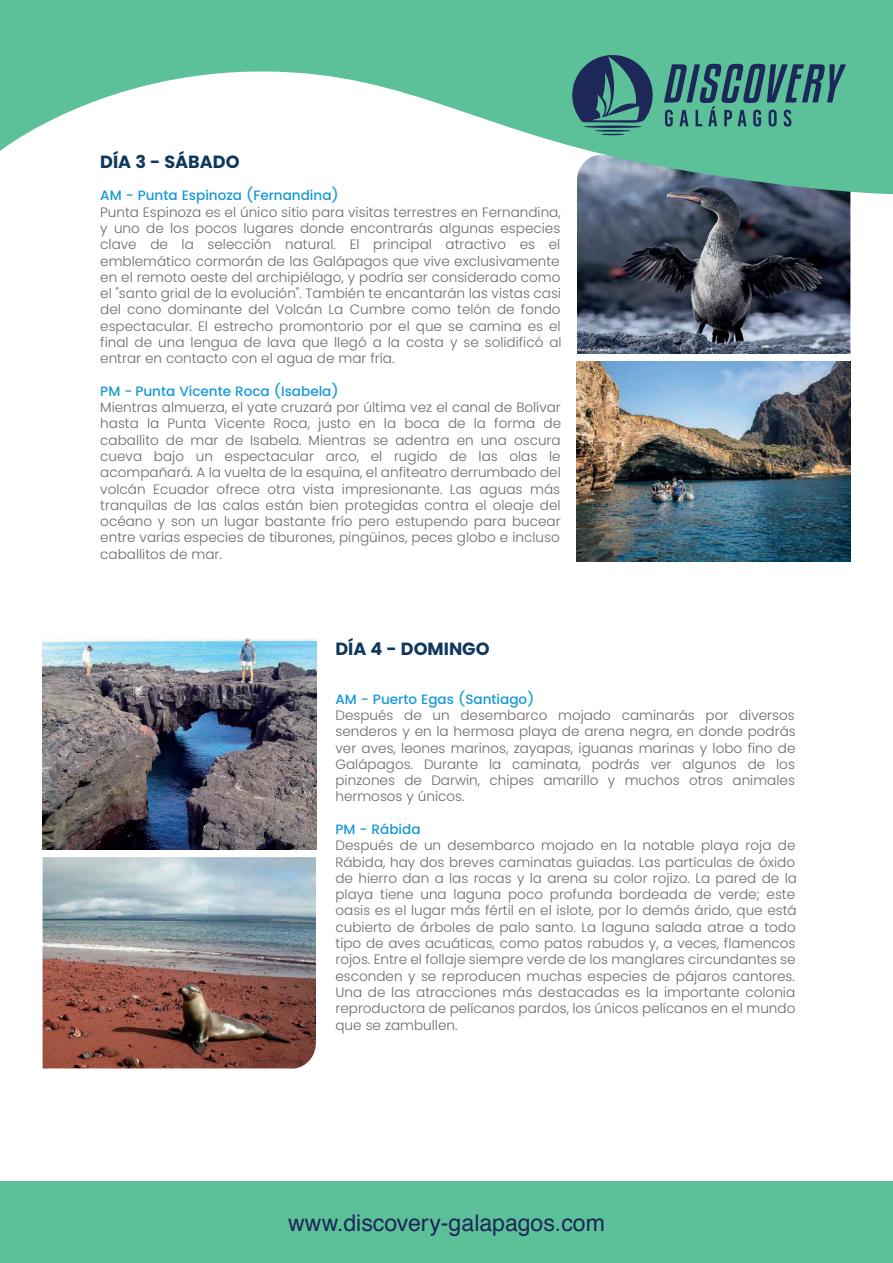
<style>
.page{position:relative;width:893px;height:1263px;background:#fff}
.page>*{position:absolute;margin:0;border:0;box-sizing:border-box;transform-origin:0 0}
.t1{font:23.1px "Helvetica";color:#1d2858}
.t2{font:700 17.7px "Poppins";color:#10385f}
.t3{font:300 13.5px/16.4px "Poppins";color:#6d6865}
.t4{font:500 13.5px "Poppins";color:#1699d6}
</style>
<div class="page">
<img style="left:577px;top:362px;width:273px;height:199px">
<img style="left:43px;top:638px;width:273px;height:211px">
<img style="left:577px;top:194px;width:273px;height:160px">
<img style="left:43px;top:857px;width:273px;height:212px">
<div style="left:0;top:1181px;width:893px;height:82px;background:#5cc099"></div>
<svg style="left:0;top:0;width:893px;height:194px;fill:#5cc099"></svg>
<svg style="left:572px;top:54px;width:81px;height:82px;background:#3c7378"></svg>
<svg style="left:664px;top:64px;width:182px;height:63px;background:#458a81"></svg>
<h2 class="t2" style="left:100px;top:151px;width:141px">DÍA 3 - SÁBADO</h2>
<p class="t4" style="left:100px;top:188px;width:240px">AM - Punta Espinoza (Fernandina)</p>
<p class="t3" style="left:100px;top:204px;width:463px">Punta Espinoza es el único sitio para visitas terrestres en Fernandina, y uno de los pocos lugares donde encontrarás algunas especies clave de la selección natural. El principal atractivo es el emblemático cormorán de las Galápagos que vive exclusivamente en el remoto oeste del archipiélago, y podría ser considerado como el "santo grial de la evolución". También te encantarán las vistas casi del cono dominante del Volcán La Cumbre como telón de fondo espectacular. El estrecho promontorio por el que se camina es el final de una lengua de lava que llegó a la costa y se solidificó al entrar en contacto con el agua de mar fría.</p>
<p class="t4" style="left:100px;top:383px;width:240px">PM - Punta Vicente Roca (Isabela)</p>
<p class="t3" style="left:100px;top:399px;width:462px;text-align:justify">Mientras almuerza, el yate cruzará por última vez el canal de Bolívar hasta la Punta Vicente Roca, justo en la boca de la forma de caballito de mar de Isabela. Mientras se adentra en una oscura cueva bajo un espectacular arco, el rugido de las olas le acompañará. A la vuelta de la esquina, el anfiteatro derrumbado del volcán Ecuador ofrece otra vista impresionante. Las aguas más tranquilas de las calas están bien protegidas contra el oleaje del océano y son un lugar bastante frío pero estupendo para bucear entre varias especies de tiburones, pingüinos, peces globo e incluso caballitos de mar.</p>
<h2 class="t2" style="left:335px;top:638px;width:156px">DÍA 4 - DOMINGO</h2>
<p class="t4" style="left:335px;top:691px;width:201px">AM - Puerto Egas (Santiago)</p>
<p class="t3" style="left:335px;top:707px;width:462px;text-align:justify">Después de un desembarco mojado caminarás por diversos senderos y en la hermosa playa de arena negra, en donde podrás ver aves, leones marinos, zayapas, iguanas marinas y lobo fino de Galápagos. Durante la caminata, podrás ver algunos de los pinzones de Darwin, chipes amarillo y muchos otros animales hermosos y únicos.</p>
<p class="t4" style="left:335px;top:821px;width:87px">PM - Rábida</p>
<p class="t3" style="left:335px;top:837px;width:463px">Después de un desembarco mojado en la notable playa roja de Rábida, hay dos breves caminatas guiadas. Las partículas de óxido de hierro dan a las rocas y la arena su color rojizo. La pared de la playa tiene una laguna poco profunda bordeada de verde; este oasis es el lugar más fértil en el islote, por lo demás árido, que está cubierto de árboles de palo santo. La laguna salada atrae a todo tipo de aves acuáticas, como patos rabudos y, a veces, flamencos rojos. Entre el follaje siempre verde de los manglares circundantes se esconden y se reproducen muchas especies de pájaros cantores.<br>Una de las atracciones más destacadas es la importante colonia reproductora de pelícanos pardos, los únicos pelícanos en el mundo que se zambullen.</p>
<h1 class="t1" style="left:288px;top:1205px;width:318px">www.discovery-galapagos.com</h1>
</div>
